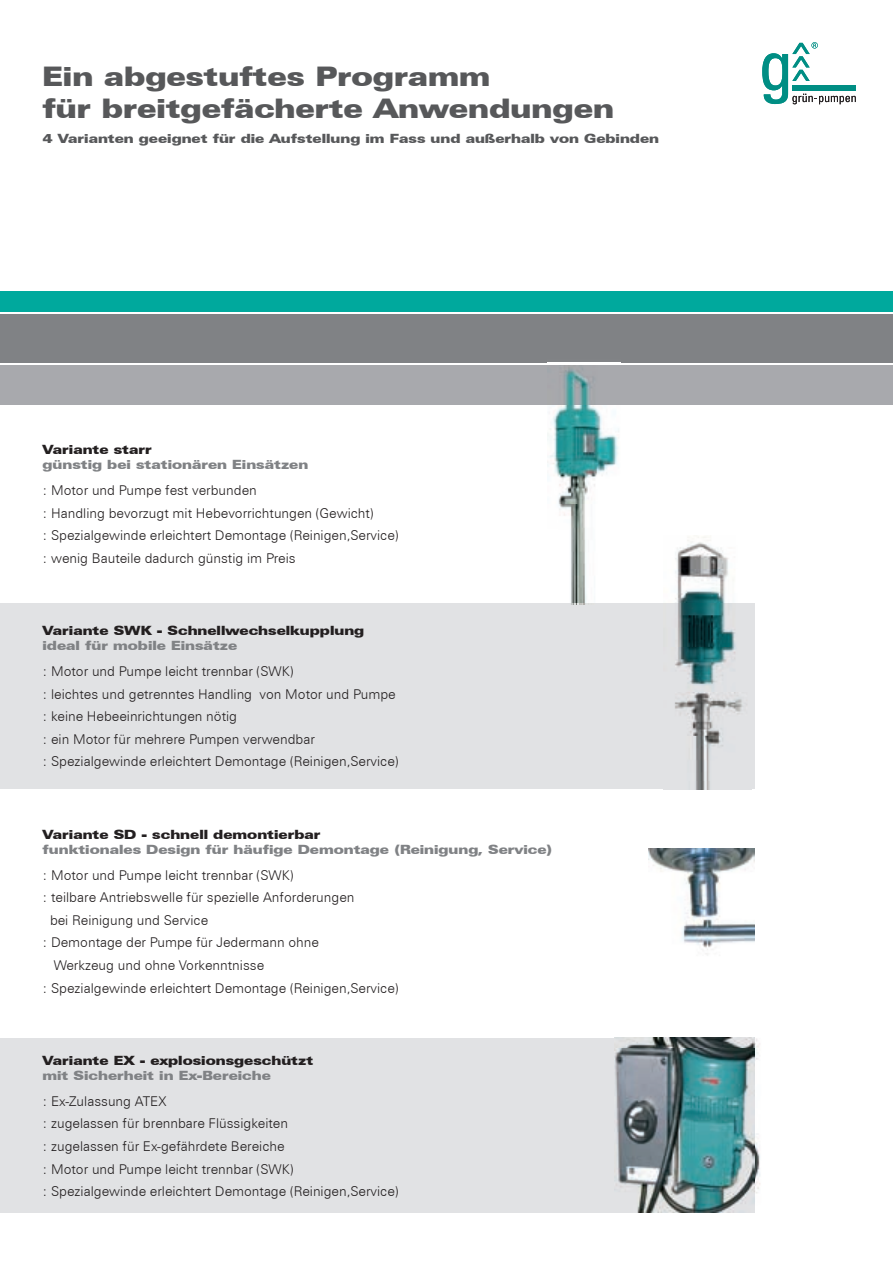
<style>
.page{position:relative;width:893px;height:1263px;background:#fff}
.page>*{position:absolute;margin:0;border:0;box-sizing:border-box;transform-origin:0 0}
.t1{font:900 expanded 27px/32.4px "Zurich BT";color:#57585a}
.t2{font:300 13.5px/22.6px "Zurich BT";color:#231f20}
.t3{font:900 expanded 12.75px "Zurich BT";color:#808285}
.t4{font:900 expanded 12.75px "Zurich BT";color:#231f20}
.t5{font:900 expanded 12.75px "Zurich BT";color:#57585a}
</style>
<div class="page">
<div style="left:0;top:291px;width:893px;height:22px;background:#00a99d"></div>
<div style="left:0;top:313px;width:893px;height:51px;background:#808285"></div>
<div style="left:0;top:364px;width:893px;height:40px;background:#a8a9ad"></div>
<hr style="left:0;top:363px;width:893px;height:1px;background:#fff">
<div style="left:0;top:604px;width:754px;height:185px;background:#e1e2e4"></div>
<div style="left:0;top:1038px;width:754px;height:174px;background:#e1e2e4"></div>
<svg style="left:762px;top:42px;width:94px;height:62px"></svg>
<img style="left:712px;top:1038px;width:49px;height:175px">
<img style="left:614px;top:1212px;width:98px;height:1px">
<img style="left:614px;top:1038px;width:140px;height:174px">
<img style="left:648px;top:848px;width:106px;height:107px">
<img style="left:664px;top:536px;width:87px;height:253px">
<img style="left:548px;top:362px;width:72px;height:243px">
<img style="left:548px;top:363px;width:72px;height:1px">
<hr style="left:0;top:312px;width:893px;height:1px;background:#fff">
<h1 class="t1" style="left:43px;top:60px;width:573px">Ein abgestuftes Programm<br>für breitgefächerte Anwendungen</h1>
<p class="t5" style="left:43px;top:131px;width:618px">4 Varianten geeignet für die Aufstellung im Fass und außerhalb von Gebinden</p>
<p class="t4" style="left:43px;top:442px;width:111px">Variante starr</p>
<p class="t3" style="left:43px;top:457px;width:267px">günstig bei stationären Einsätzen</p>
<p class="t2" style="left:43px;top:479px;width:357px">: Motor und Pumpe fest verbunden<br>: Handling bevorzugt mit Hebevorrichtungen (Gewicht)<br>: Spezialgewinde erleichtert Demontage (Reinigen,Service) : wenig Bauteile dadurch günstig im Preis</p>
<p class="t4" style="left:43px;top:623px;width:323px">Variante SWK - Schnellwechselkupplung</p>
<p class="t3" style="left:43px;top:638px;width:196px">ideal für mobile Einsätze</p>
<p class="t2" style="left:43px;top:660px;width:357px">: Motor und Pumpe leicht trennbar (SWK)<br>: leichtes und getrenntes Handling von Motor und Pumpe : keine Hebeeinrichtungen nötig<br>: ein Motor für mehrere Pumpen verwendbar<br>: Spezialgewinde erleichtert Demontage (Reinigen,Service)</p>
<p class="t4" style="left:43px;top:827px;width:279px">Variante SD - schnell demontierbar</p>
<p class="t3" style="left:43px;top:842px;width:511px">funktionales Design für häufige Demontage (Reinigung, Service)</p>
<p class="t2" style="left:43px;top:863px;width:253px">: Motor und Pumpe leicht trennbar (SWK)</p>
<p class="t2" style="left:43px;top:886px;width:313px">: teilbare Antriebswelle für spezielle Anforderungen</p>
<p class="t2" style="left:50px;top:908px;width:160px">bei Reinigung und Service</p>
<p class="t2" style="left:43px;top:931px;width:278px">: Demontage der Pumpe für Jedermann ohne</p>
<p class="t2" style="left:54px;top:954px;width:212px">Werkzeug und ohne Vorkenntnisse</p>
<p class="t2" style="left:43px;top:976px;width:357px">: Spezialgewinde erleichtert Demontage (Reinigen,Service)</p>
<p class="t4" style="left:43px;top:1053px;width:272px">Variante EX - explosionsgeschützt</p>
<p class="t3" style="left:43px;top:1068px;width:230px">mit Sicherheit in Ex-Bereiche</p>
<p class="t2" style="left:43px;top:1089px;width:357px">: Ex-Zulassung ATEX<br>: zugelassen für brennbare Flüssigkeiten<br>: zugelassen für Ex-gefährdete Bereiche<br>: Motor und Pumpe leicht trennbar (SWK)<br>: Spezialgewinde erleichtert Demontage (Reinigen,Service)</p>
</div>
